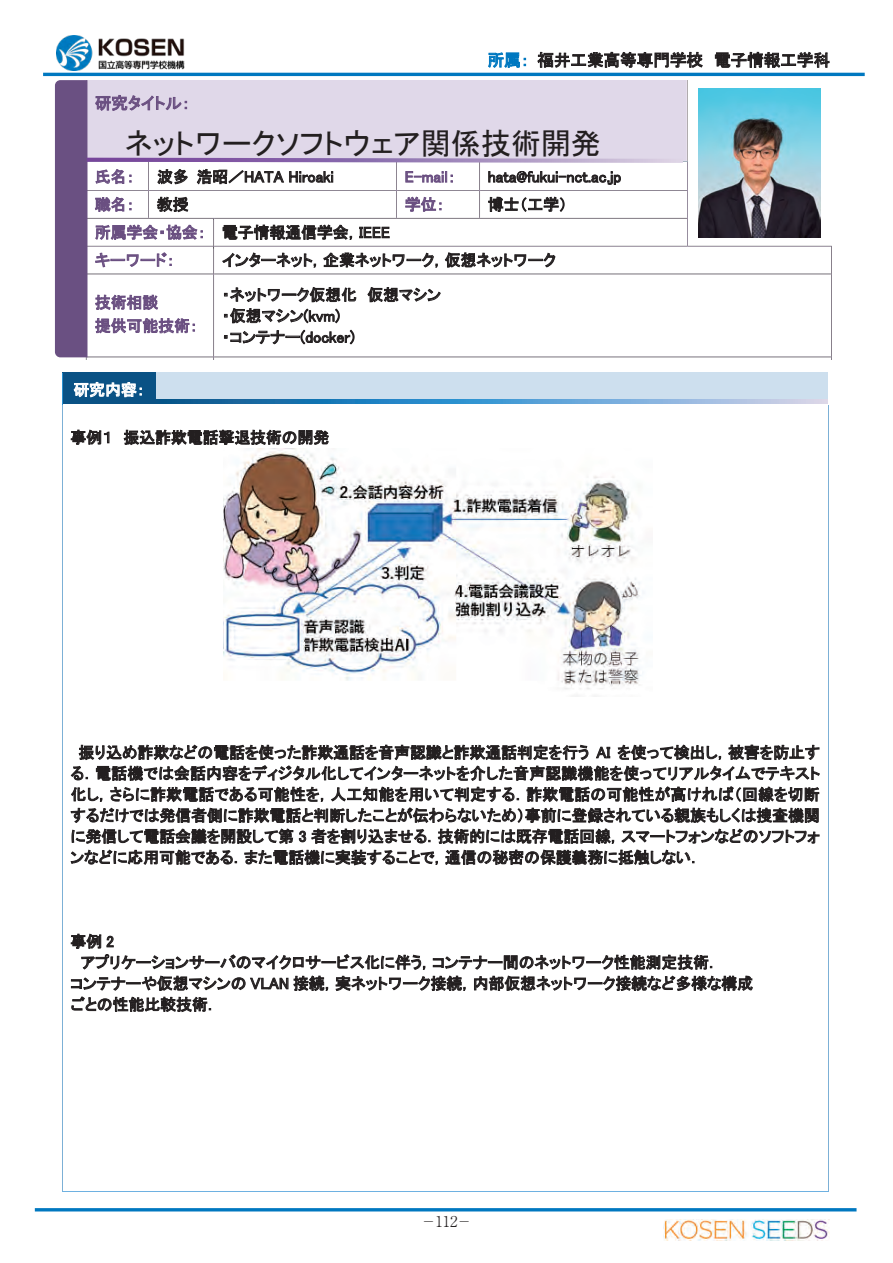
<style>
.page{position:relative;width:893px;height:1263px;background:#fff}
.page>*{position:absolute;margin:0;border:0;box-sizing:border-box;transform-origin:0 0}
.t1{font:30px "MS P Gothic";color:#231f20}
.t2{font:16.5px "MS P Gothic";color:#231f20}
.t3{font:16.5px "MS P Gothic";color:#6a4f81}
.t4{font:15.9px/21px "MS P Gothic";color:#231f20;text-align:justify}
.t5{font:15.9px/27.8px "MS P Gothic";color:#6a4f81}
.t6{font:15.9px "MS P Gothic";color:#fff}
.t7{font:300 14.85px "Ryumin Pr 6";color:#231f20;scale:.6 1}
.s1{color:#0078c0}
.s2{color:#231f20}
</style>
<div class="page">
<hr style="left:43px;top:73px;width:822px;height:3px;background:#0078c0">
<img style="left:224px;top:448px;width:418px;height:249px">
<div style="left:63px;top:373px;width:92px;height:31px;background:#0a5285"></div>
<div style="left:156px;top:373px;width:672px;height:31px;background:#cddfee"></div>
<hr style="left:62px;top:373px;width:1px;height:31px;background:#2990cf">
<hr style="left:155px;top:373px;width:1px;height:31px;background:#0a5285">
<hr style="left:62px;top:405px;width:1px;height:609px;background:#7cb0d6">
<hr style="left:828px;top:405px;width:1px;height:609px;background:#7cb0d6">
<hr style="left:62px;top:1015px;width:1px;height:176px;background:#7cb0d6">
<hr style="left:828px;top:1015px;width:1px;height:176px;background:#7cb0d6">
<hr style="left:64px;top:1191px;width:764px;height:1px;background:#6eb1e1">
<img style="left:59px;top:80px;width:773px;height:280px">
<svg style="left:55px;top:80px;width:628px;height:277px"></svg>
<svg style="left:156px;top:399px;width:671px;height:4px;background:#5496c8"></svg>
<img style="left:57px;top:35px;width:127px;height:35px">
<hr style="left:35px;top:1208px;width:821px;height:3px;background:#0078c0">
<img style="left:664px;top:1220px;width:166px;height:21px">
<svg style="left:697px;top:87px;width:124px;height:153px"></svg>
<img style="left:698px;top:89px;width:122px;height:149px">
<p class="t2" style="left:488px;top:52px;width:344px"><span class="s1">所属：</span> 福井工業高等専門学校 電子情報工学科</p>
<p class="t3" style="left:95px;top:95px;width:97px">研究タイトル：</p>
<h1 class="t1" style="left:125px;top:128px;width:478px">ネットワークソフトウェア関係技術開発</h1>
<p class="t5" style="left:95px;top:163px;width:41px">氏名：</p>
<p class="t4" style="left:157px;top:166px;width:178px">波多 浩昭／HATA Hiroaki</p>
<p class="t5" style="left:405px;top:163px;width:52px">E-mail：</p>
<p class="t4" style="left:488px;top:166px;width:135px">hata@fukui-nct.ac.jp</p>
<p class="t5" style="left:95px;top:190px;width:41px">職名：</p>
<p class="t4" style="left:157px;top:194px;width:33px">教授</p>
<p class="t5" style="left:405px;top:190px;width:41px">学位：</p>
<p class="t4" style="left:488px;top:194px;width:81px">博士（工学）</p>
<p class="t5" style="left:95px;top:218px;width:297px">所属学会・協会： <span class="s2">電子情報通信学会，IEEE</span>キーワード：</p>
<p class="t4" style="left:222px;top:249px;width:335px">インターネット，企業ネットワーク，仮想ネットワーク</p>
<p class="t5" style="left:95px;top:291px;width:104px;line-height:23.4px">技術相談<br>提供可能技術：</p>
<p class="t4" style="left:222px;top:284px;width:221px;text-align:left">・ネットワーク仮想化 仮想マシン・仮想マシン(kvm)<br>・コンテナー(docker)</p>
<p class="t6" style="left:73px;top:382px;width:73px">研究内容：</p>
<p class="t4" style="left:71px;top:427px;width:260px">事例１ 振込詐欺電話撃退技術の開発</p>
<p class="t4" style="left:71px;top:742px;width:751px;text-indent:8px">振り込め詐欺などの電話を使った詐欺通話を音声認識と詐欺通話判定を行う AI を使って検出し，被害を防止する．電話機では会話内容をディジタル化してインターネットを介した音声認識機能を使ってリアルタイムでテキスト化し，さらに詐欺電話である可能性を，人工知能を用いて判定する．詐欺電話の可能性が高ければ（回線を切断するだけでは発信者側に詐欺電話と判断したことが伝わらないため）事前に登録されている親族もしくは捜査機関に発信して電話会議を開設して第 3 者を割り込ませる．技術的には既存電話回線，スマートフォンなどのソフトフォンなどに応用可能である．また電話機に実装することで，通信の秘密の保護義務に抵触しない．</p>
<p class="t4" style="left:71px;top:931px;width:45px">事例 2</p>
<p class="t4" style="left:81px;top:952px;width:640px">アプリケーションサーバのマイクロサービス化に伴う，コンテナー間のネットワーク性能測定技術．</p>
<p class="t4" style="left:71px;top:973px;width:684px">コンテナーや仮想マシンの VLAN 接続，実ネットワーク接続，内部仮想ネットワーク接続など多様な構成</p>
<p class="t4" style="left:71px;top:994px;width:149px">ごとの性能比較技術．</p>
<p class="t7" style="left:424px;top:1210px;width:76px">─ 112─</p>
</div>
